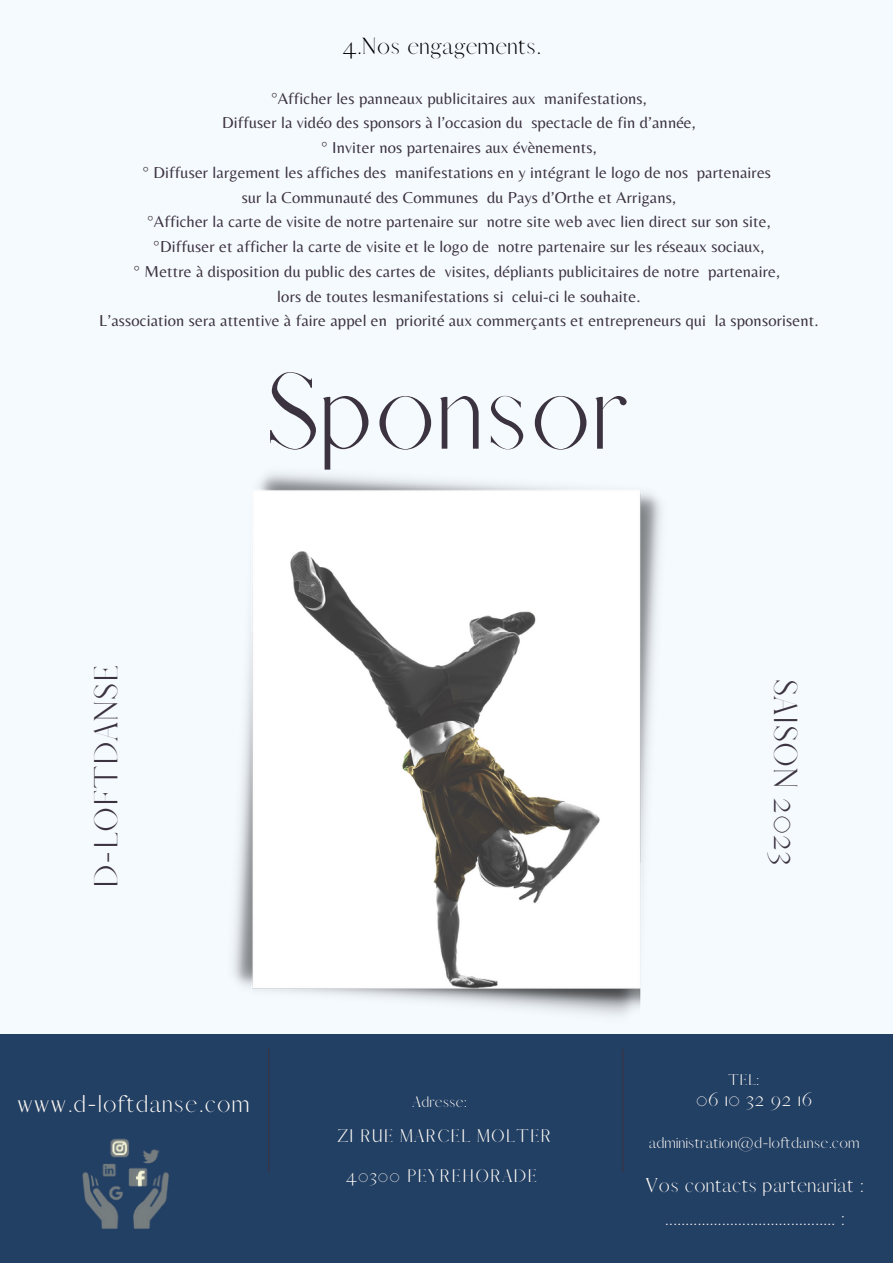
<style>
.page{position:relative;width:893px;height:1264px;background:#fff}
.page>*{position:absolute;margin:0;border:0;box-sizing:border-box;transform-origin:0 0}
.t1{font:97.35px "Afrah";letter-spacing:.025em;color:#3c3340}
.t2{font:30px "Afrah";letter-spacing:.025em;color:#3c3340}
.t3{font:21.75px "Afrah";letter-spacing:.07em;color:#fffbf5}
.t4{font:21px "Afrah";letter-spacing:.035em;color:#000}
.t5{font:18px/33px "Afrah";letter-spacing:.035em;color:#fffbf5;text-align:center}
.t6{font:16.5px/24.8px "Belleza";letter-spacing:.01em;color:#3c3340;text-align:center}
.t7{font:16.35px "Afrah";letter-spacing:.07em;color:#fffbf5}
.t8{font:13.95px "Afrah";letter-spacing:.035em;color:#fffbf5}
.t9{font:13.65px "Afrah";letter-spacing:.035em;color:#fffbf5}
</style>
<div class="page">
<div style="left:0;top:0;width:892px;height:1262px;background:#f5faff"></div>
<div style="left:0;top:1033px;width:892px;height:229px;background:#223f64"></div>
<hr style="left:268px;top:1048px;width:1px;height:124px;background:#3c3340">
<hr style="left:622px;top:1048px;width:1px;height:124px;background:#3c3340">
<img style="left:82px;top:1138px;width:87px;height:91px">
<img style="left:233px;top:473px;width:428px;height:543px">
<p class="t4" style="left:343px;top:33px;width:199px">4.Nos engagements.</p>
<p class="t6" style="left:99px;top:85px;width:720px">°Afficher les panneaux publicitaires aux manifestations,<br>Diffuser la vidéo des sponsors à l’occasion du spectacle de fin d’année,<br>° Inviter nos partenaires aux évènements,<br>° Diffuser largement les affiches des manifestations en y intégrant le logo de nos partenaires<br>sur la Communauté des Communes du Pays d’Orthe et Arrigans,<br>°Afficher la carte de visite de notre partenaire sur notre site web avec lien direct sur son site,<br>°Diffuser et afficher la carte de visite et le logo de notre partenaire sur les réseaux sociaux,<br>° Mettre à disposition du public des cartes de visites, dépliants publicitaires de notre partenaire,<br>lors de toutes lesmanifestations si celui-ci le souhaite.<br>L’association sera attentive à faire appel en priorité aux commerçants et entrepreneurs qui la sponsorisent.</p>
<h1 class="t1" style="left:265px;top:350px;width:364px">Sponsor</h1>
<h2 class="t2" style="left:87px;top:887px;width:224px;rotate:-90deg">D-LOFTDANSE</h2>
<h3 class="t3" style="left:18px;top:1090px;width:233px">www.d-loftdanse.com</h3>
<p class="t9" style="left:412px;top:1093px;width:55px">Adresse:</p>
<p class="t7" style="left:337px;top:1125px;width:215px">ZI RUE MARCEL MOLTER</p>
<p class="t7" style="left:346px;top:1165px;width:192px">40300 PEYREHORADE</p>
<h2 class="t2" style="left:804px;top:678px;width:188px;rotate:90deg">SAISON 2023</h2>
<p class="t8" style="left:728px;top:1071px;width:31px">TEL:</p>
<p class="t5" style="left:696px;top:1082px;width:118px">06 10 32 92 16</p>
<p class="t8" style="left:648px;top:1133px;width:212px">administration@d-loftdanse.com</p>
<p class="t5" style="left:646px;top:1169px;width:218px">Vos contacts partenariat : .......................................... :</p>
</div>
